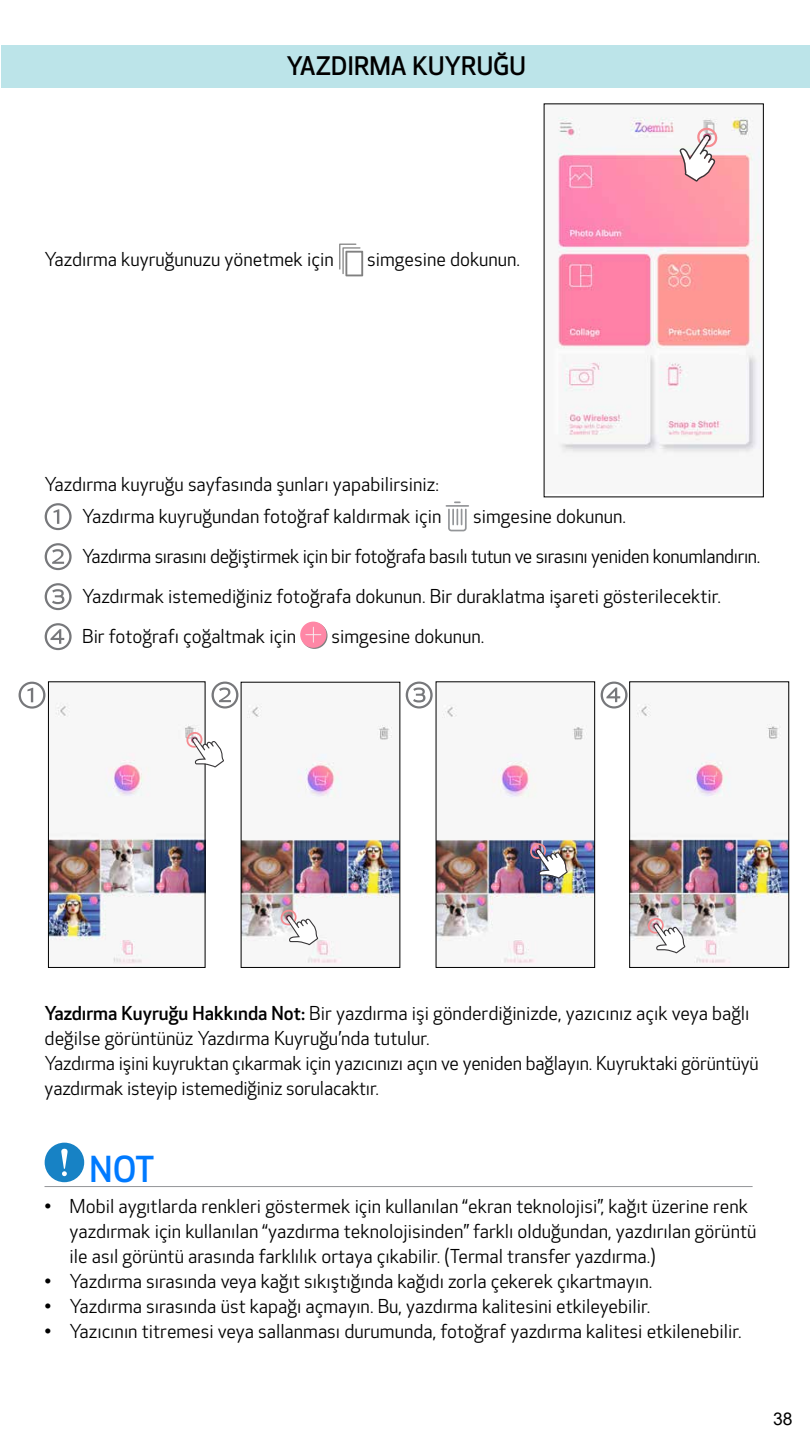
<style>
.page{position:relative;width:810px;height:1440px;background:#fff}
.page>*{position:absolute;margin:0;border:0;box-sizing:border-box;transform-origin:0 0}
.t1{font:500 35px "Optic Sans 301";color:#007aff}
.t2{font:500 25px "Optic Sans 301";color:#000}
.t3{font:18.75px/25px "Optic Sans 201";color:#000}
.t4{font:17.5px "Arial";color:#000}
.s1{font-family:"Optic Sans 301";font-weight:500}
</style>
<div class="page">
<svg style="left:339px;top:244px;width:24px;height:33px"></svg>
<svg style="left:45px;top:503px;width:27px;height:27px"></svg>
<svg style="left:445px;top:501px;width:24px;height:31px"></svg>
<svg style="left:45px;top:543px;width:27px;height:27px"></svg>
<svg style="left:45px;top:583px;width:27px;height:27px"></svg>
<svg style="left:45px;top:623px;width:27px;height:27px"></svg>
<svg style="left:300px;top:622px;width:26px;height:26px"></svg>
<svg style="left:301px;top:623px;width:27px;height:26px"></svg>
<div style="left:45px;top:1143px;width:39px;height:39px;background:#1782c5;border-radius:50%"></div>
<svg style="left:61px;top:1149px;width:7px;height:27px"></svg>
<div style="left:1px;top:45px;width:809px;height:43px;background:#bce4e9"></div>
<hr style="left:45px;top:1186px;width:708px;height:1px;background:#939598">
<svg style="left:19px;top:682px;width:26px;height:27px"></svg>
<img style="left:50px;top:702px;width:153px;height:263px">
<div style="left:48px;top:682px;width:157px;height:286px;border:1px solid #000"></div>
<svg style="left:186px;top:732px;width:38px;height:35px"></svg>
<img style="left:557px;top:117px;width:204px;height:339px">
<svg style="left:212px;top:682px;width:26px;height:27px"></svg>
<img style="left:243px;top:703px;width:155px;height:261px">
<svg style="left:281px;top:910px;width:37px;height:35px"></svg>
<svg style="left:406px;top:682px;width:27px;height:27px"></svg>
<img style="left:438px;top:704px;width:155px;height:261px">
<div style="left:436px;top:682px;width:159px;height:286px;border:1px solid #000"></div>
<svg style="left:530px;top:843px;width:38px;height:36px"></svg>
<svg style="left:601px;top:682px;width:27px;height:27px"></svg>
<img style="left:632px;top:702px;width:155px;height:264px">
<svg style="left:648px;top:918px;width:37px;height:35px"></svg>
<svg style="left:680px;top:127px;width:38px;height:55px"></svg>
<h2 class="t2" style="left:286px;top:52px;width:241px">YAZDIRMA KUYRUĞU</h2>
<p class="t3" style="left:45px;top:248px;width:291px">Yazdırma kuyruğunuzu yönetmek için</p>
<p class="t3" style="left:367px;top:248px;width:154px">simgesine dokunun.</p>
<p class="t3" style="left:45px;top:470px;width:398px;line-height:31.2px;text-align:right">Yazdırma kuyruğu sayfasında şunları yapabilirsiniz:<br>Yazdırma kuyruğundan fotoğraf kaldırmak için</p>
<p class="t3" style="left:82px;top:497px;width:680px;line-height:40px;text-indent:391px">simgesine dokunun.<br>Yazdırma sırasını değiştirmek için bir fotoğrafa basılı tutun ve sırasını yeniden konumlandırın.<br>Yazdırmak istemediğiniz fotoğrafa dokunun. Bir duraklatma işareti gösterilecektir.<br>Bir fotoğrafı çoğaltmak için</p>
<p class="t3" style="left:332px;top:624px;width:154px">simgesine dokunun.</p>
<p class="t3" style="left:45px;top:1002px;width:716px"><span class="s1">Yazdırma Kuyruğu Hakkında Not:</span> Bir yazdırma işi gönderdiğinizde, yazıcınız açık veya bağlı değilse görüntünüz Yazdırma Kuyruğu’nda tutulur.<br>Yazdırma işini kuyruktan çıkarmak için yazıcınızı açın ve yeniden bağlayın. Kuyruktaki görüntüyü yazdırmak isteyip istemediğiniz sorulacaktır.</p>
<h1 class="t1" style="left:90px;top:1150px;width:66px">NOT</h1>
<p class="t3" style="left:70px;top:1195px;width:688px;text-indent:-25px">• Mobil aygıtlarda renkleri göstermek için kullanılan “ekran teknolojisi”, kağıt üzerine renk yazdırmak için kullanılan “yazdırma teknolojisinden” farklı olduğundan, yazdırılan görüntü ile asıl görüntü arasında farklılık ortaya çıkabilir. (Termal transfer yazdırma.)</p>
<p class="t3" style="left:45px;top:1270px;width:609px">• Yazdırma sırasında veya kağıt sıkıştığında kağıdı zorla çekerek çıkartmayın.</p>
<p class="t3" style="left:45px;top:1295px;width:607px">• Yazdırma sırasında üst kapağı açmayın. Bu, yazdırma kalitesini etkileyebilir.</p>
<p class="t3" style="left:45px;top:1320px;width:698px">• Yazıcının titremesi veya sallanması durumunda, fotoğraf yazdırma kalitesi etkilenebilir.</p>
<p class="t4" style="left:773px;top:1406px;width:21px">38</p>
</div>
